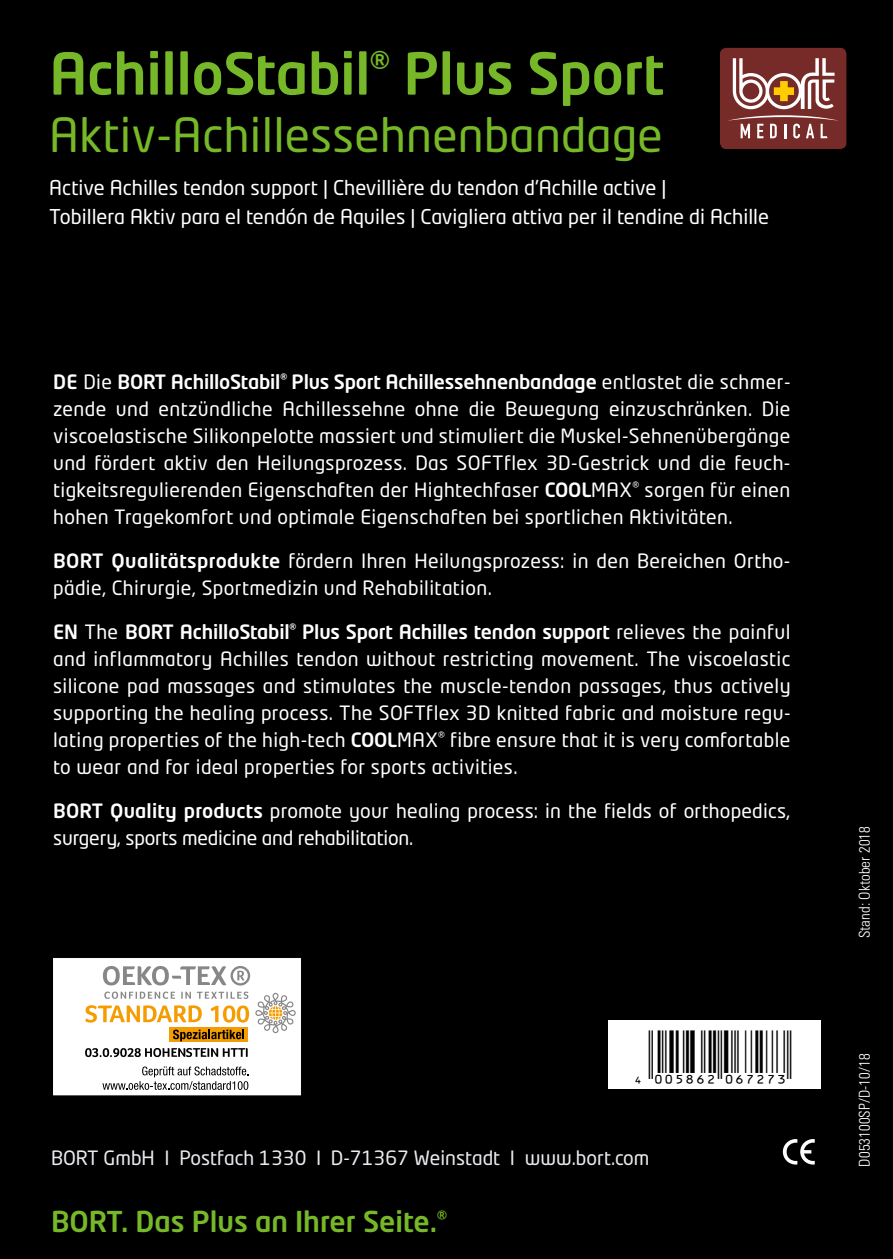
<style>
.page{position:relative;width:893px;height:1259px;background:#000}
.page>*{position:absolute;margin:0;border:0;box-sizing:border-box;transform-origin:0 0}
.t1{font:500 57px "Neo Tech Pro";letter-spacing:-.005em;color:#76b828}
.t2{font:46.5px "Neo Tech Std";letter-spacing:.005em;color:#76b828}
.t3{font:500 28.5px "Neo Tech Pro";color:#76b828}
.t4{font:24px "ID Automation UPCEANXS";letter-spacing:.02em;color:#000}
.t5{font:20.1px/29.1px "Neo Tech Std";color:#fff}
.t6{font:19.5px/27px "Neo Tech Std";letter-spacing:.02em;color:#fff;text-align:justify}
.t7{font:500 19.5px "Neo Tech Pro";letter-spacing:-.01em;color:#fff}
.t8{font:19.5px "Neo Tech Std";color:#edeaef}
.t9{font:300 condensed 15px "Univers LT Pro";letter-spacing:.005em;color:#fff}
.s1{font-family:"Neo Tech Std";font-weight:400}
.s2{font-family:"Neo Tech Pro";font-weight:500}
</style>
<div class="page">
<div style="left:720px;top:48px;width:126px;height:101px;background:#772b28;border-radius:6px"></div>
<svg style="left:733px;top:58px;width:101px;height:51px"></svg>
<svg style="left:728px;top:115px;width:110px;height:23px"></svg>
<div style="left:608px;top:1020px;width:213px;height:69px;background:#fff"></div>
<svg style="left:783px;top:1139px;width:32px;height:25px"></svg>
<div style="left:53px;top:957px;width:248px;height:139px;background:#fff"></div>
<svg style="left:102px;top:1066px;width:147px;height:24px"></svg>
<svg style="left:243px;top:1081px;width:5px;height:9px"></svg>
<div style="left:53px;top:957px;width:248px;height:139px;border:1px solid #000"></div>
<svg style="left:104px;top:991px;width:71px;height:8px"></svg>
<svg style="left:181px;top:991px;width:10px;height:7px"></svg>
<svg style="left:197px;top:991px;width:51px;height:8px"></svg>
<svg style="left:103px;top:966px;width:147px;height:19px"></svg>
<svg style="left:255px;top:992px;width:41px;height:41px"></svg>
<svg style="left:85px;top:1005px;width:117px;height:17px"></svg>
<svg style="left:211px;top:1005px;width:38px;height:17px"></svg>
<div style="left:170px;top:1027px;width:78px;height:15px;background:#f59c00"></div>
<svg style="left:173px;top:1029px;width:71px;height:12px"></svg>
<svg style="left:85px;top:1048px;width:163px;height:9px"></svg>
<h1 class="t1" style="left:49px;top:38px;width:617px">AchilloStabil<sup>®</sup> Plus Sport</h1>
<h2 class="t2" style="left:49px;top:106px;width:615px">Aktiv-Achillessehnenbandage</h2>
<p class="t5" style="left:49px;top:173px;width:721px">Active Achilles tendon support | Chevillière du tendon d'Achille active |<br>Tobillera Aktiv para el tendón de Aquiles | Cavigliera attiva per il tendine di Achille</p>
<p class="t7" style="left:53px;top:369px;width:739px">DE <span class="s1">Die</span> BORT AchilloStabil<sup>®</sup> Plus Sport Achillessehnenbandage <span class="s1">entlastet die schmer-</span></p>
<p class="t6" style="left:53px;top:395px;width:739px">zende und entzündliche Achillessehne ohne die Bewegung einzuschränken. Die viscoelastische Silikonpelotte massiert und stimuliert die Muskel-Sehnenübergänge und fördert aktiv den Heilungsprozess. Das SOFTflex 3D-Gestrick und die feuch&shy;tigkeitsregulierenden Eigenschaften der Hightechfaser <span class="s2">COOL</span>MAX<sup>®</sup> sorgen für einen hohen Tragekomfort und optimale Eigenschaften bei sportlichen Aktivitäten.</p>
<p class="t6" style="left:53px;top:547px;width:739px"><span class="s2">BORT Qualitätsprodukte</span> fördern Ihren Heilungsprozess: in den Bereichen Ortho&shy;pädie, Chirurgie, Sportmedizin und Rehabilitation.</p>
<p class="t7" style="left:53px;top:619px;width:739px">EN <span class="s1">The</span> BORT AchilloStabil<sup>®</sup> Plus Sport Achilles tendon support <span class="s1">relieves the painful</span></p>
<p class="t6" style="left:53px;top:645px;width:739px">and inflammatory Achilles tendon without restricting movement. The viscoelastic silicone pad massages and stimulates the muscle-tendon passages, thus actively supporting the healing process. The SOFTflex 3D knitted fabric and moisture regu&shy;lating properties of the high-tech <span class="s2">COOL</span>MAX<sup>®</sup> fibre ensure that it is very comfortable to wear and for ideal properties for sports activities.</p>
<p class="t6" style="left:53px;top:797px;width:739px"><span class="s2">BORT Quality products</span> promote your healing process: in the fields of orthopedics, surgery, sports medicine and rehabilitation.</p>
<p class="t4" style="left:628px;top:1050px;width:165px">Y(0A58GC*KQRMRN(</p>
<p class="t8" style="left:51px;top:1145px;width:600px">BORT GmbH I Postfach 1330 I D-71367 Weinstadt I www.bort.com</p>
<h3 class="t3" style="left:51px;top:1204px;width:398px">BORT. Das Plus an Ihrer Seite.<sup>®</sup></h3>
<p class="t9" style="left:854px;top:938px;width:114px;rotate:-90deg">Stand: Oktober 2018</p>
<p class="t9" style="left:854px;top:1166px;width:114px;rotate:-90deg">D053100SP/D-10/18</p>
</div>
